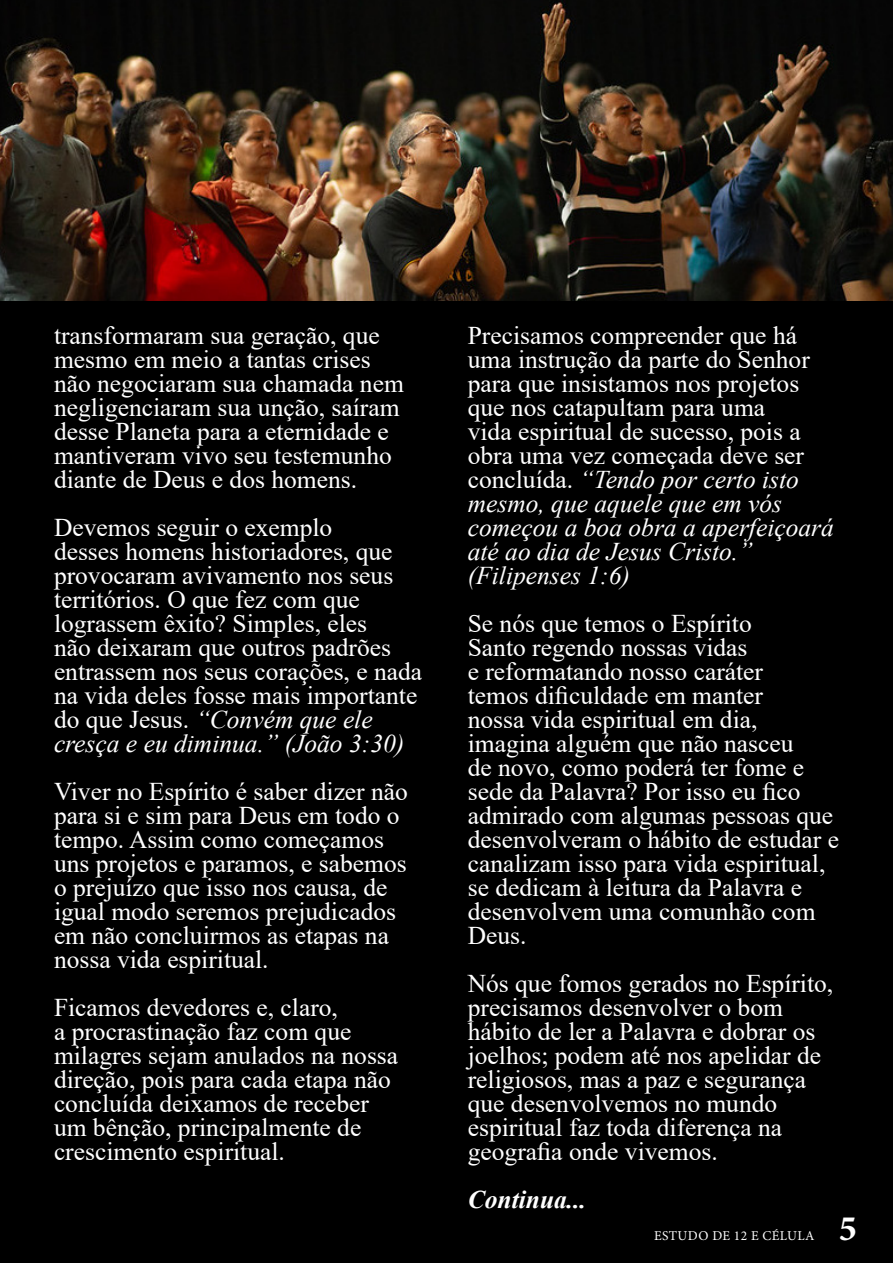
<style>
.page{position:relative;width:893px;height:1263px;background:#000}
.page>*{position:absolute;margin:0;border:0;box-sizing:border-box;transform-origin:0 0}
.t1{font:36px "Minion Variable Concept";color:#fff}
.Texto{font:25.5px/24px "Times New Roman";color:#fff}
.Texto-2{font:italic 700 25.5px "Times New Roman";color:#fff}
.t2{font:13.5px "Minion Pro";letter-spacing:.03em;color:#fff}
.s1{font-style:italic}
</style>
<div class="page">
<img style="left:1px;top:0;width:892px;height:300px">
<p class="Texto" style="left:54px;top:322px;width:351px">transformaram sua geração, que mesmo em meio a tantas crises não negociaram sua chamada nem negligenciaram sua unção, saíram desse Planeta para a eternidade e mantiveram vivo seu testemunho diante de Deus e dos homens.</p>
<p class="Texto" style="left:54px;top:514px;width:370px">Devemos seguir o exemplo<br>desses homens historiadores, que provocaram avivamento nos seus territórios. O que fez com que lograssem êxito? Simples, eles<br>não deixaram que outros padrões entrassem nos seus corações, e nada na vida deles fosse mais importante do que Jesus. <span class="s1">“Convém que ele cresça e eu diminua.” (João 3:30)</span></p>
<p class="Texto" style="left:54px;top:778px;width:355px">Viver no Espírito é saber dizer não para si e sim para Deus em todo o tempo. Assim como começamos uns projetos e paramos, e sabemos o prejuízo que isso nos causa, de igual modo seremos prejudicados em não concluirmos as etapas na nossa vida espiritual.</p>
<p class="Texto" style="left:54px;top:994px;width:346px">Ficamos devedores e, claro,<br>a procrastinação faz com que milagres sejam anulados na nossa direção, pois para cada etapa não concluída deixamos de receber um bênção, principalmente de crescimento espiritual.</p>
<p class="Texto" style="left:468px;top:322px;width:368px">Precisamos compreender que há uma instrução da parte do Senhor para que insistamos nos projetos que nos catapultam para uma<br>vida espiritual de sucesso, pois a obra uma vez começada deve ser concluída. <span class="s1">“Tendo por certo isto mesmo, que aquele que em vós começou a boa obra a aperfeiçoará até ao dia de Jesus Cristo.” (Filipenses 1:6)</span></p>
<p class="Texto" style="left:468px;top:610px;width:373px">Se nós que temos o Espírito<br>Santo regendo nossas vidas<br>e reformatando nosso caráter<br>temos dificuldade em manter<br>nossa vida espiritual em dia, imagina alguém que não nasceu<br>de novo, como poderá ter fome e sede da Palavra? Por isso eu fico admirado com algumas pessoas que desenvolveram o hábito de estudar e canalizam isso para vida espiritual, se dedicam à leitura da Palavra e desenvolvem uma comunhão com<br>Deus.</p>
<p class="Texto" style="left:468px;top:970px;width:367px">Nós que fomos gerados no Espírito, precisamos desenvolver o bom hábito de ler a Palavra e dobrar os joelhos; podem até nos apelidar de religiosos, mas a paz e segurança que desenvolvemos no mundo espiritual faz toda diferença na geografia onde vivemos.</p>
<p class="Texto-2" style="left:468px;top:1181px;width:120px">Continua...</p>
<p class="t2" style="left:654px;top:1226px;width:162px">ESTUDO DE 12 E CÉLULA</p>
<p class="t1" style="left:839px;top:1203px;width:20px">5</p>
</div>
